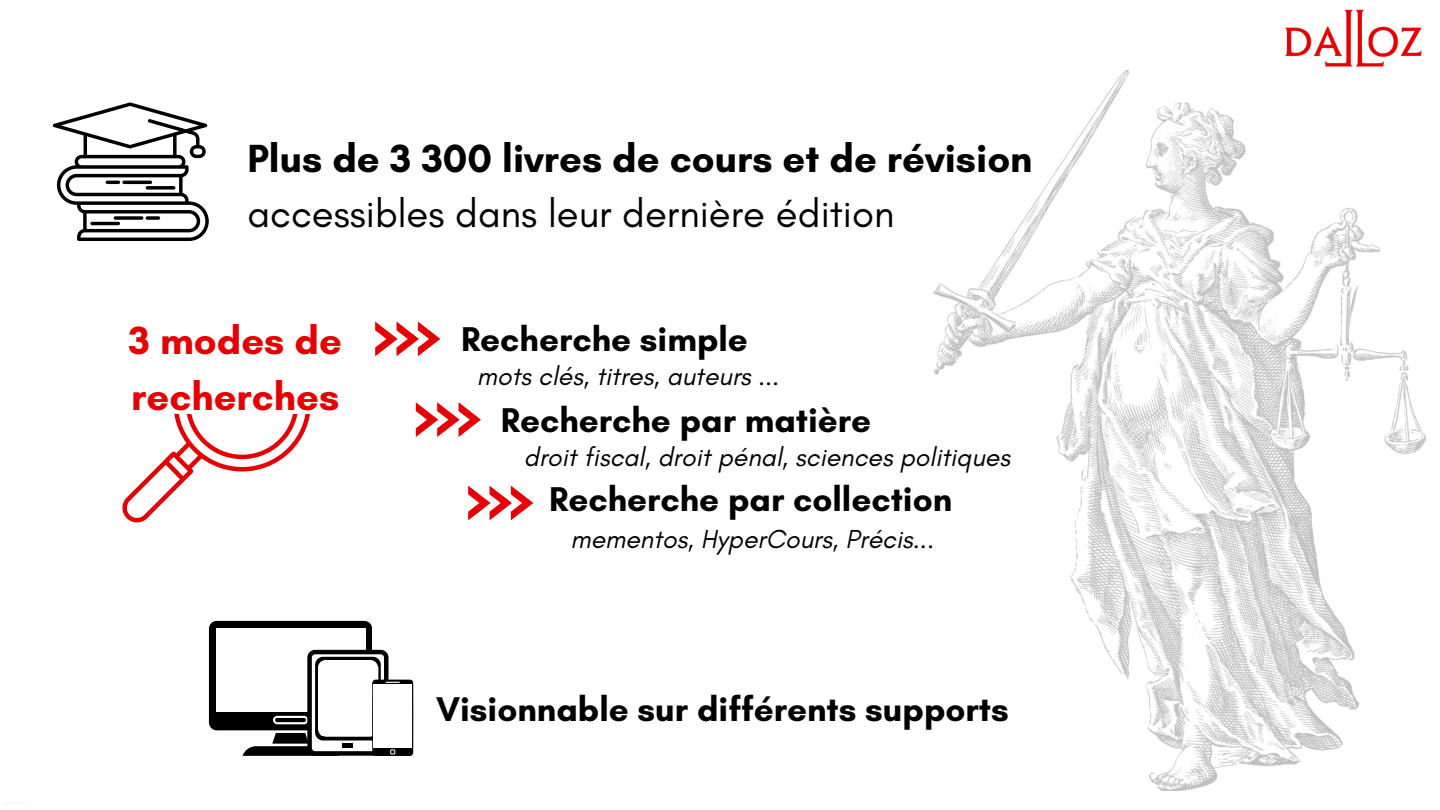
<style>
.page{position:relative;width:1440px;height:810px;background:#fff}
.page>*{position:absolute;margin:0;border:0;box-sizing:border-box;transform-origin:0 0}
.t1{font:700 40px/55.5px "Glacial Indifference";color:#000}
.t2{font:700 40px/55.5px "Glacial Indifference";color:#e60003}
.t3{font:700 35px "Glacial Indifference";color:#000}
.t4{font:italic 26.5px "Glacial Indifference";color:#000}
.s1{font-weight:400}
</style>
<div class="page">
<img style="left:933px;top:70px;width:492px;height:720px">
<svg style="left:53px;top:102px;width:156px;height:139px"></svg>
<hr style="left:90px;top:222px;width:30px;height:3px;background:#000;border-radius:2px">
<svg style="left:114px;top:216px;width:29px;height:4px"></svg>
<svg style="left:146px;top:216px;width:14px;height:4px"></svg>
<svg style="left:146px;top:186px;width:29px;height:4px"></svg>
<hr style="left:122px;top:181px;width:30px;height:3px;background:#000;border-radius:2px">
<hr style="left:106px;top:181px;width:14px;height:3px;background:#000;border-radius:2px">
<svg style="left:375px;top:322px;width:65px;height:34px"></svg>
<svg style="left:416px;top:402px;width:65px;height:35px"></svg>
<svg style="left:468px;top:486px;width:65px;height:34px"></svg>
<svg style="left:209px;top:621px;width:204px;height:135px"></svg>
<div style="left:374px;top:684px;width:38px;height:64px;background:#fff"></div>
<svg style="left:122px;top:414px;width:188px;height:108px"></svg>
<img style="left:1285px;top:9px;width:137px;height:58px">
<h1 class="t1" style="left:247px;top:130px;width:787px">Plus de 3 300 livres de cours et de révision <span class="s1">accessibles dans leur dernière édition</span></h1>
<p class="t2" style="left:129px;top:312px;width:215px">3 modes de recherches</p>
<p class="t3" style="left:461px;top:317px;width:288px">Recherche simple</p>
<h3 class="t4" style="left:477px;top:359px;width:304px">mots clés, titres, auteurs ...</h3>
<p class="t3" style="left:501px;top:398px;width:372px">Recherche par matière</p>
<h2 class="t4" style="left:524px;top:440px;width:488px">droit fiscal, droit pénal, sciences politiques</h2>
<p class="t3" style="left:549px;top:478px;width:405px">Recherche par collection</p>
<p class="t4" style="left:571px;top:523px;width:365px">mementos, HyperCours, Précis...</p>
<p class="t3" style="left:436px;top:688px;width:574px">Visionnable sur différents supports</p>
</div>
